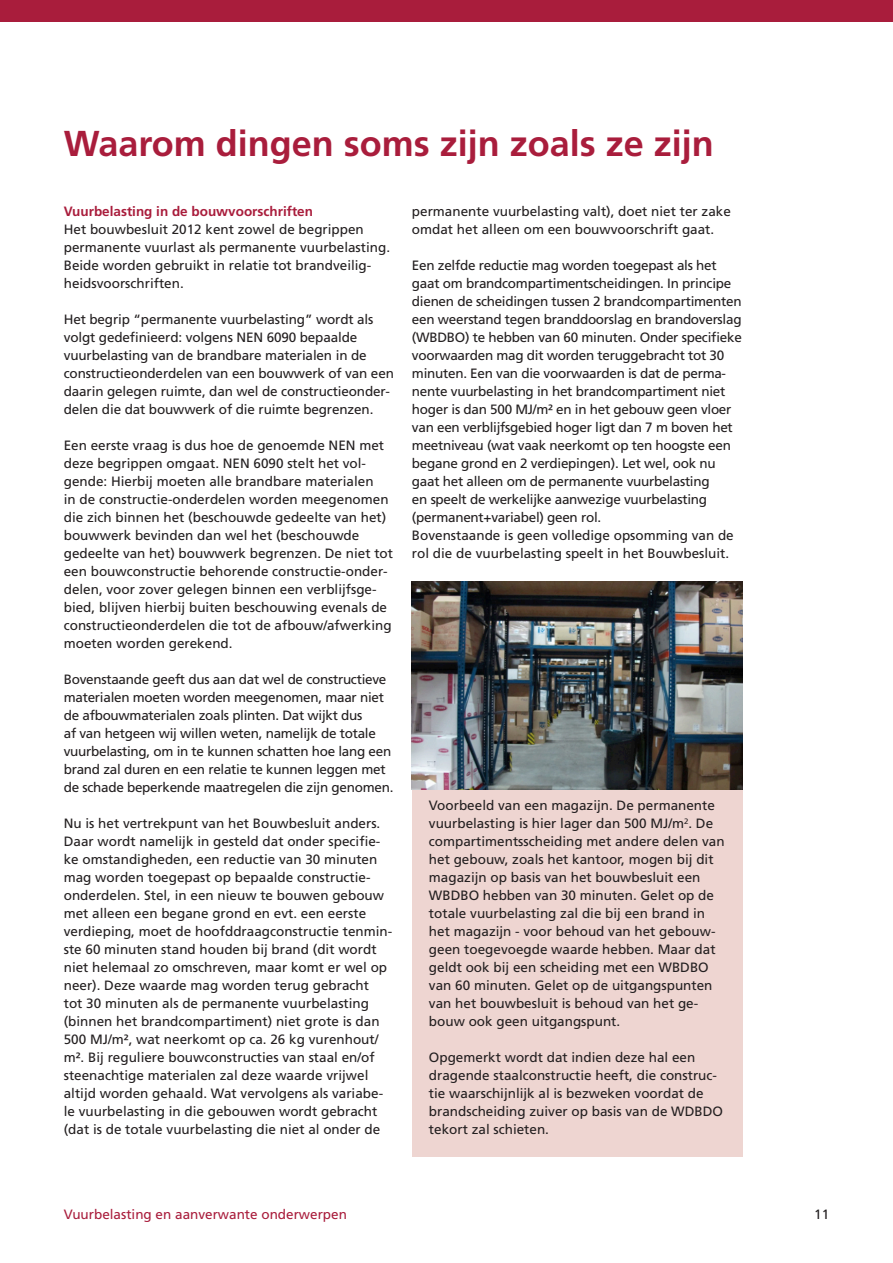
<style>
.page{position:relative;width:893px;height:1263px;background:#fff}
.page>*{position:absolute;margin:0;border:0;box-sizing:border-box;transform-origin:0 0}
.Kop_1_DO{font:700 36px "Frutiger";color:#a91d3c}
.Platte_tekst_DO{font:13.5px/18px "Frutiger";color:#231f20}
.Platte_tekst_DO-2{font:13.5px/18px "Frutiger";letter-spacing:-.02em;color:#231f20}
.t1{font:13.5px "Frutiger";color:#a91d3c}
.Tussenkop_DO{font:700 13.5px "Frutiger";color:#a91d3c}
</style>
<div class="page">
<div style="left:0;top:0;width:893px;height:21px;background:#a91d3c"></div>
<div style="left:412px;top:599px;width:330px;height:558px;background:#eed5d1"></div>
<img style="left:412px;top:581px;width:330px;height:208px">
<p class="Kop_1_DO" style="left:64px;top:122px;width:652px">Waarom dingen soms zijn zoals ze zijn</p>
<p class="Tussenkop_DO" style="left:64px;top:203px;width:251px">Vuurbelasting in de bouwvoorschriften</p>
<p class="Platte_tekst_DO" style="left:64px;top:220px;width:328px">Het bouwbesluit 2012 kent zowel de begrippen permanente vuurlast als permanente vuurbelasting.<br>Beide worden gebruikt in relatie tot brandveilig&shy;heidsvoorschriften.</p>
<p class="Platte_tekst_DO" style="left:64px;top:310px;width:332px">Het begrip “permanente vuurbelasting” wordt als volgt gedefinieerd: volgens NEN 6090 bepaalde vuurbelasting van de brandbare materialen in de constructieonderdelen van een bouwwerk of van een daarin gelegen ruimte, dan wel de constructieonder&shy;delen die dat bouwwerk of die ruimte begrenzen.</p>
<p class="Platte_tekst_DO" style="left:64px;top:436px;width:331px">Een eerste vraag is dus hoe de genoemde NEN met deze begrippen omgaat. NEN 6090 stelt het vol&shy;gende: Hierbij moeten alle brandbare materialen<br>in de constructie-onderdelen worden meegenomen die zich binnen het (beschouwde gedeelte van het) bouwwerk bevinden dan wel het (beschouwde gedeelte van het) bouwwerk begrenzen. De niet tot een bouwconstructie behorende constructie-onder&shy;delen, voor zover gelegen binnen een verblijfsge&shy;bied, blijven hierbij buiten beschouwing evenals de constructieonderdelen die tot de afbouw/afwerking moeten worden gerekend.</p>
<p class="Platte_tekst_DO-2" style="left:64px;top:670px;width:331px">Bovenstaande geeft dus aan dat wel de constructieve materialen moeten worden meegenomen, maar niet de afbouwmaterialen zoals plinten. Dat wijkt dus<br>af van hetgeen wij willen weten, namelijk de totale vuurbelasting, om in te kunnen schatten hoe lang een brand zal duren en een relatie te kunnen leggen met de schade beperkende maatregelen die zijn genomen.</p>
<p class="Platte_tekst_DO" style="left:64px;top:814px;width:330px">Nu is het vertrekpunt van het Bouwbesluit anders.<br>Daar wordt namelijk in gesteld dat onder specifie&shy;ke omstandigheden, een reductie van 30 minuten mag worden toegepast op bepaalde constructie&shy;onderdelen. Stel, in een nieuw te bouwen gebouw met alleen een begane grond en evt. een eerste verdieping, moet de hoofddraagconstructie tenmin&shy;ste 60 minuten stand houden bij brand (dit wordt niet helemaal zo omschreven, maar komt er wel op neer). Deze waarde mag worden terug gebracht<br>tot 30 minuten als de permanente vuurbelasting (binnen het brandcompartiment) niet grote is dan 500 MJ/m², wat neerkomt op ca. 26 kg vurenhout/ m². Bij reguliere bouwconstructies van staal en/of steenachtige materialen zal deze waarde vrijwel altijd worden gehaald. Wat vervolgens als variabe&shy;le vuurbelasting in die gebouwen wordt gebracht (dat is de totale vuurbelasting die niet al onder de</p>
<p class="Platte_tekst_DO" style="left:412px;top:202px;width:320px">permanente vuurbelasting valt), doet niet ter zake omdat het alleen om een bouwvoorschrift gaat.</p>
<p class="Platte_tekst_DO-2" style="left:412px;top:256px;width:331px">Een zelfde reductie mag worden toegepast als het gaat om brandcompartimentscheidingen. In principe dienen de scheidingen tussen 2 brandcompartimenten een weerstand tegen branddoorslag en brandoverslag (WBDBO) te hebben van 60 minuten. Onder specifieke voorwaarden mag dit worden teruggebracht tot 30 minuten. Een van die voorwaarden is dat de perma&shy;nente vuurbelasting in het brandcompartiment niet hoger is dan 500 MJ/m² en in het gebouw geen vloer van een verblijfsgebied hoger ligt dan 7 m boven het meetniveau (wat vaak neerkomt op ten hoogste een begane grond en 2 verdiepingen). Let wel, ook nu gaat het alleen om de permanente vuurbelasting<br>en speelt de werkelijke aanwezige vuurbelasting (permanent+variabel) geen rol.</p>
<p class="Platte_tekst_DO" style="left:412px;top:526px;width:323px">Bovenstaande is geen volledige opsomming van de rol die de vuurbelasting speelt in het Bouwbesluit.</p>
<p class="Platte_tekst_DO" style="left:429px;top:796px;width:297px">Voorbeeld van een magazijn. De permanente vuurbelasting is hier lager dan 500 MJ/m<sup>2</sup>. De compartimentsscheiding met andere delen van het gebouw, zoals het kantoor, mogen bij dit magazijn op basis van het bouwbesluit een WBDBO hebben van 30 minuten. Gelet op de totale vuurbelasting zal die bij een brand in het magazijn - voor behoud van het gebouw&shy;geen toegevoegde waarde hebben. Maar dat geldt ook bij een scheiding met een WBDBO van 60 minuten. Gelet op de uitgangspunten van het bouwbesluit is behoud van het ge&shy;bouw ook geen uitgangspunt.</p>
<p class="Platte_tekst_DO" style="left:429px;top:1048px;width:296px">Opgemerkt wordt dat indien deze hal een dragende staalconstructie heeft, die construc&shy;tie waarschijnlijk al is bezweken voordat de brandscheiding zuiver op basis van de WDBDO tekort zal schieten.</p>
<p class="t1" style="left:64px;top:1207px;width:285px">Vuurbelasting en aanverwante onderwerpen</p>
<p class="Platte_tekst_DO" style="left:814px;top:1206px;width:17px">11</p>
</div>
